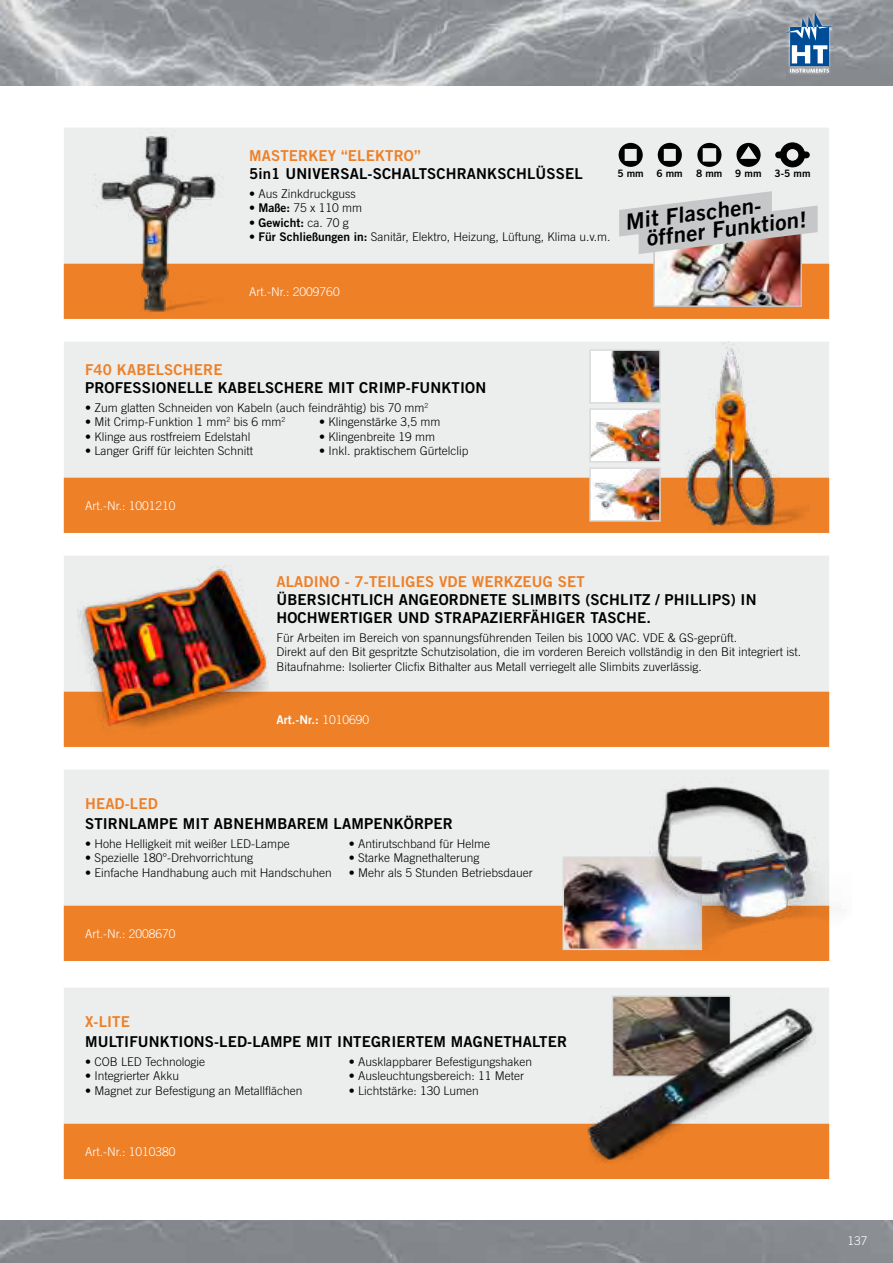
<style>
.page{position:relative;width:893px;height:1263px;background:#fff}
.page>*{position:absolute;margin:0;border:0;box-sizing:border-box;transform-origin:0 0}
.t1{font:21.9px "Trade Gothic LT Std Bd 2";color:#000}
.Titeltext_Versalien_-_11_13_2{font:15px/18px "Trade Gothic LT Std Bd 2";letter-spacing:.01em;color:#000}
.t2{font:15px "Trade Gothic LT Std Bd 2";letter-spacing:.01em;color:#ee8027}
.Mengentext_8_11{font:300 12px/14.4px "Trade Gothic LT Std";color:#000}
.Titeltext_Versalien_-_11_13_2-2{font:300 12px "Trade Gothic LT Std";color:#fff}
.t3{font:12px "Trade Gothic LT Std Bd 2";color:#fff}
.Mengentext_8_11-2{font:12px "Trade Gothic LT Std Bd 2";color:#000}
.t4{font:10.2px "Trade Gothic LT Std Bd 2";color:#000}
.s1{color:#ee8027}
.s2{font-family:"Trade Gothic LT Std Bd 2";font-weight:400}
.s3{font-family:"Trade Gothic LT Std";font-weight:300}
</style>
<div class="page">
<img style="left:0;top:0;width:893px;height:85px">
<div style="left:64px;top:556px;width:765px;height:136px;background:#eceded"></div>
<div style="left:64px;top:692px;width:765px;height:55px;background:#ee8027"></div>
<img style="left:66px;top:556px;width:220px;height:187px">
<div style="left:64px;top:342px;width:765px;height:7px;background:#eceded"></div>
<img style="left:672px;top:342px;width:137px;height:7px">
<svg style="left:64px;top:349px;width:765px;height:184px;background:#e4c5ac"></svg>
<div style="left:64px;top:128px;width:765px;height:63px;background:#eceded"></div>
<svg style="left:736px;top:143px;width:25px;height:24px"></svg>
<svg style="left:697px;top:143px;width:24px;height:24px"></svg>
<svg style="left:658px;top:143px;width:24px;height:24px"></svg>
<svg style="left:619px;top:143px;width:24px;height:24px"></svg>
<svg style="left:778px;top:142px;width:28px;height:26px"></svg>
<svg style="left:64px;top:191px;width:765px;height:128px;background:#e1b696"></svg>
<img style="left:92px;top:128px;width:154px;height:186px">
<div style="left:64px;top:770px;width:765px;height:136px;background:#eceded"></div>
<div style="left:64px;top:906px;width:561px;height:55px;background:#ee8027"></div>
<img style="left:565px;top:859px;width:60px;height:88px">
<div style="left:562px;top:856px;width:140px;height:94px;border:2px solid #d9dadb"></div>
<img style="left:625px;top:777px;width:205px;height:184px">
<div style="left:64px;top:988px;width:765px;height:136px;background:#eceded"></div>
<div style="left:64px;top:1124px;width:765px;height:55px;background:#ee8027"></div>
<div style="left:612px;top:995px;width:119px;height:82px;border:2px solid #d9dadb"></div>
<img style="left:577px;top:997px;width:252px;height:173px">
<div style="left:783px;top:10px;width:52px;height:65px;background:#fff;opacity:.6"></div>
<svg style="left:785px;top:12px;width:48px;height:61px;background:#7392b1"></svg>
<p class="Titeltext_Versalien_-_11_13_2" style="left:249px;top:146px;width:335px"><span class="s1">MASTERKEY “ELEKTRO”<br></span>5in1 UNIVERSAL-SCHALTSCHRANKSCHLÜSSEL</p>
<p class="Mengentext_8_11" style="left:249px;top:186px;width:108px">• Aus Zinkdruckguss</p>
<p class="Mengentext_8_11" style="left:249px;top:201px;width:115px">• <span class="s2">Maße:</span> 75 x 110 mm</p>
<p class="Mengentext_8_11-2" style="left:249px;top:215px;width:101px"><span class="s3">•</span> Gewicht: <span class="s3">ca. 70 g</span></p>
<p class="Mengentext_8_11" style="left:249px;top:229px;width:363px">• <span class="s2">Für Schließungen in:</span> Sanitär, Elektro, Heizung, Lüftung, Klima u.v.m.</p>
<p class="t4" style="left:617px;top:167px;width:28px">5 mm</p>
<p class="t4" style="left:656px;top:167px;width:28px">6 mm</p>
<p class="t4" style="left:696px;top:167px;width:28px">8 mm</p>
<p class="t4" style="left:735px;top:167px;width:28px">9 mm</p>
<p class="t4" style="left:775px;top:167px;width:37px">3-5 mm</p>
<p class="t1" style="left:624px;top:208px;width:138px;rotate:-7deg">Mit Flaschen-</p>
<p class="t1" style="left:645px;top:225px;width:162px;rotate:-7deg">öffner Funktion!</p>
<p class="Titeltext_Versalien_-_11_13_2-2" style="left:249px;top:284px;width:92px">Art.-Nr.: 2009760</p>
<p class="Titeltext_Versalien_-_11_13_2" style="left:85px;top:360px;width:403px"><span class="s1">F40 KABELSCHERE<br></span>PROFESSIONELLE KABELSCHERE MIT CRIMP-FUNKTION</p>
<p class="Mengentext_8_11" style="left:85px;top:400px;width:345px">• Zum glatten Schneiden von Kabeln (auch feindrähtig) bis 70 mm<sup>2</sup></p>
<p class="Mengentext_8_11" style="left:85px;top:414px;width:202px">• Mit Crimp-Funktion 1 mm<sup>2</sup> bis 6 mm<sup>2</sup></p>
<p class="Mengentext_8_11" style="left:319px;top:414px;width:123px">• Klingenstärke 3,5 mm</p>
<p class="Mengentext_8_11" style="left:85px;top:429px;width:167px">• Klinge aus rostfreiem Edelstahl</p>
<p class="Mengentext_8_11" style="left:319px;top:429px;width:118px">• Klingenbreite 19 mm</p>
<p class="Mengentext_8_11" style="left:85px;top:443px;width:170px">• Langer Griff für leichten Schnitt</p>
<p class="Mengentext_8_11" style="left:319px;top:443px;width:151px">• Inkl. praktischem Gürtelclip</p>
<p class="Titeltext_Versalien_-_11_13_2-2" style="left:85px;top:498px;width:92px">Art.-Nr.: 1001210</p>
<p class="t2" style="left:276px;top:573px;width:310px">ALADINO - 7-TEILIGES VDE WERKZEUG SET</p>
<p class="Titeltext_Versalien_-_11_13_2" style="left:276px;top:591px;width:482px">ÜBERSICHTLICH ANGEORDNETE SLIMBITS (SCHLITZ / PHILLIPS) IN<br>HOCHWERTIGER UND STRAPAZIERFÄHIGER TASCHE.</p>
<p class="Mengentext_8_11" style="left:276px;top:630px;width:526px">Für Arbeiten im Bereich von spannungsführenden Teilen bis 1000 VAC. VDE &amp; GS-geprüft.<br>Direkt auf den Bit gespritzte Schutzisolation, die im vorderen Bereich vollständig in den Bit integriert ist.<br>Bitaufnahme: Isolierter Clicfix Bithalter aus Metall verriegelt alle Slimbits zuverlässig.</p>
<p class="t3" style="left:276px;top:712px;width:94px">Art.-Nr.: <span class="s3">1010690</span></p>
<p class="Titeltext_Versalien_-_11_13_2" style="left:85px;top:794px;width:369px;line-height:19.8px"><span class="s1">HEAD-LED<br></span>STIRNLAMPE MIT ABNEHMBAREM LAMPENKÖRPER</p>
<p class="Mengentext_8_11" style="left:85px;top:836px;width:206px">• Hohe Helligkeit mit weißer LED-Lampe</p>
<p class="Mengentext_8_11" style="left:349px;top:836px;width:143px">• Antirutschband für Helme</p>
<p class="Mengentext_8_11" style="left:85px;top:851px;width:170px">• Spezielle 180°-Drehvorrichtung</p>
<p class="Mengentext_8_11" style="left:349px;top:851px;width:132px">• Starke Magnethalterung</p>
<p class="Mengentext_8_11" style="left:85px;top:865px;width:248px">• Einfache Handhabung auch mit Handschuhen</p>
<p class="Mengentext_8_11" style="left:349px;top:865px;width:186px">• Mehr als 5 Stunden Betriebsdauer</p>
<p class="Titeltext_Versalien_-_11_13_2-2" style="left:85px;top:926px;width:92px">Art.-Nr.: 2008670</p>
<p class="Titeltext_Versalien_-_11_13_2" style="left:85px;top:1012px;width:483px;line-height:19.8px"><span class="s1">X-LITE<br></span>MULTIFUNKTIONS-LED-LAMPE MIT INTEGRIERTEM MAGNETHALTER</p>
<p class="Mengentext_8_11" style="left:85px;top:1054px;width:122px">• COB LED Technologie</p>
<p class="Mengentext_8_11" style="left:349px;top:1054px;width:185px">• Ausklappbarer Befestigungshaken</p>
<p class="Mengentext_8_11" style="left:85px;top:1069px;width:96px">• Integrierter Akku</p>
<p class="Mengentext_8_11" style="left:349px;top:1069px;width:177px">• Ausleuchtungsbereich: 11 Meter</p>
<p class="Mengentext_8_11" style="left:85px;top:1083px;width:219px">• Magnet zur Befestigung an Metallflächen</p>
<p class="Mengentext_8_11" style="left:349px;top:1083px;width:132px">• Lichtstärke: 130 Lumen</p>
<p class="Titeltext_Versalien_-_11_13_2-2" style="left:85px;top:1144px;width:92px">Art.-Nr.: 1010380</p>
<p class="Titeltext_Versalien_-_11_13_2-2" style="left:847px;top:1234px;width:22px">137</p>
</div>
